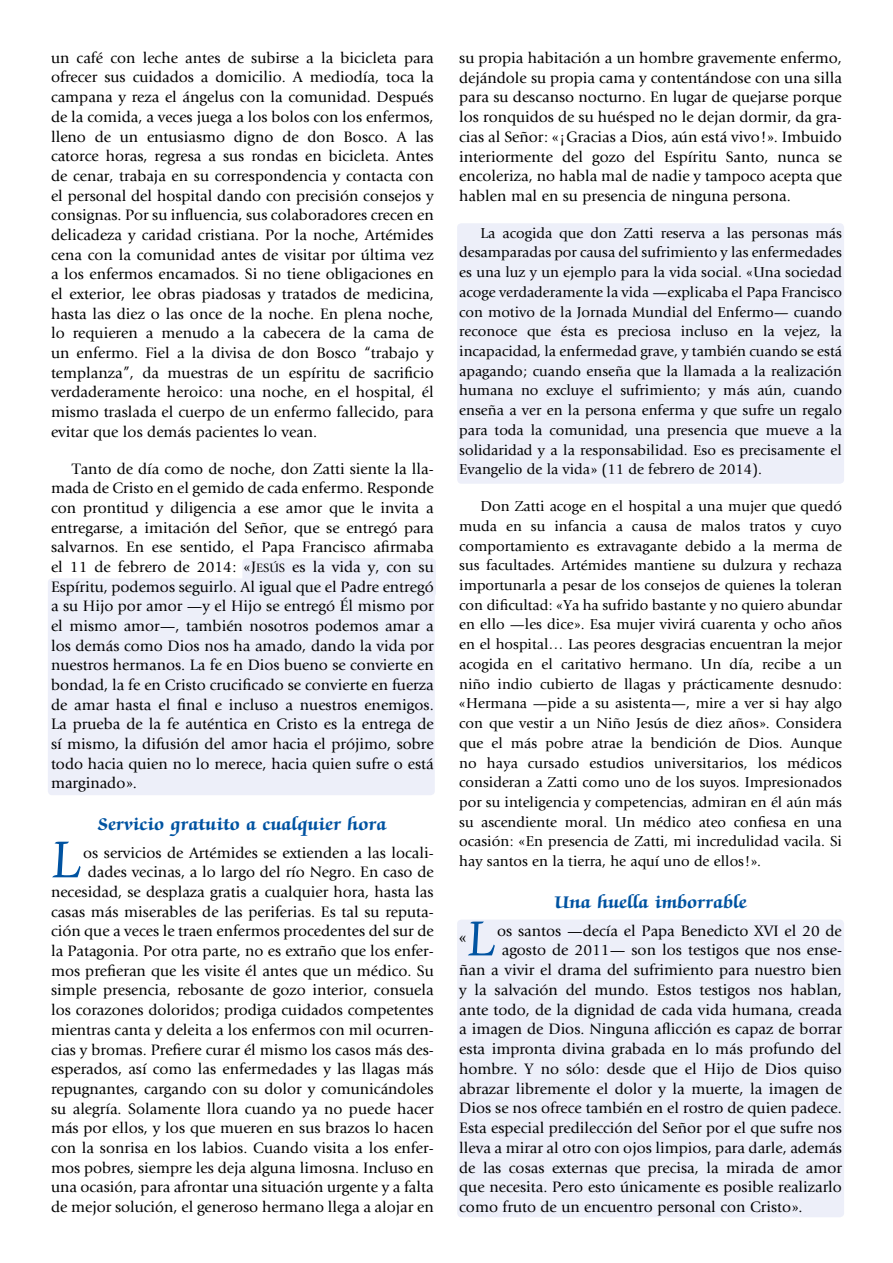
<style>
.page{position:relative;width:893px;height:1263px;background:#fff}
.page>*{position:absolute;margin:0;border:0;box-sizing:border-box;transform-origin:0 0}
.t1{font:60px "Zapf Chancery Std";color:#0053a1;scale:.91 1}
.t2{font:57px "Zapf Chancery Std";color:#0053a1;scale:.91 1}
.t3{font:700 19.5px "Zapf Chancery Std";letter-spacing:.015em;color:#0053a1}
.t4{font:17.7px "Giovanni";color:#000}
.t5{font:15.75px/19.6px "Giovanni";color:#000;text-align:justify}
.t6{font:15px/19.6px "Giovanni";color:#000;text-align:justify}
.s1{font-family:"Giovanni Book SC800"}
.s2{font-family:"Giovanni Book SC800";font-size:12.6px}
</style>
<div class="page">
<div style="left:242px;top:558px;width:194px;height:39px;background:#edeff9;border-radius:4px"></div>
<div style="left:457px;top:223px;width:387px;height:261px;background:#edeff9;border-radius:4px"></div>
<div style="left:48px;top:578px;width:387px;height:217px;background:#edeff9;border-radius:4px"></div>
<div style="left:457px;top:919px;width:387px;height:298px;background:#edeff9;border-radius:4px"></div>
<p class="t5" style="left:51px;top:48px;width:384px">un café con leche antes de subirse a la bicicleta para ofrecer sus cuidados a domicilio. A mediodía, toca la campana y reza el ángelus con la comunidad. Después de la comida, a veces juega a los bolos con los enfermos, lleno de un entusiasmo digno de don Bosco. A las catorce horas, regresa a sus rondas en bicicleta. Antes de cenar, trabaja en su correspondencia y contacta con el personal del hospital dando con precisión consejos y consignas. Por su influencia, sus colaboradores crecen en delicadeza y caridad cristiana. Por la noche, Artémides cena con la comunidad antes de visitar por última vez a los enfermos encamados. Si no tiene obligaciones en el exterior, lee obras piadosas y tratados de medicina, hasta las diez o las once de la noche. En plena noche, lo requieren a menudo a la cabecera de la cama de un enfermo. Fiel a la divisa de don Bosco “trabajo y templanza”, da muestras de un espíritu de sacrificio verdaderamente heroico: una noche, en el hospital, él mismo traslada el cuerpo de un enfermo fallecido, para evitar que los demás pacientes lo vean.</p>
<p class="t5" style="left:51px;top:459px;width:384px;text-indent:21px">Tanto de día como de noche, don Zatti siente la lla&shy;mada de Cristo en el gemido de cada enfermo. Responde con prontitud y diligencia a ese amor que le invita a entregarse, a imitación del Señor, que se entregó para salvarnos. En ese sentido, el Papa Francisco afirmaba el 11 de febrero de 2014: «<span class="s1">J</span><span class="s2">ESÚS</span> es la vida y, con su Espíritu, podemos seguirlo. Al igual que el Padre entregó a su Hijo por amor —y el Hijo se entregó Él mismo por el mismo amor—, también nosotros podemos amar a los demás como Dios nos ha amado, dando la vida por nuestros hermanos. La fe en Dios bueno se convierte en bondad, la fe en Cristo crucificado se convierte en fuerza de amar hasta el final e incluso a nuestros enemigos.<br>La prueba de la fe auténtica en Cristo es la entrega de sí mismo, la difusión del amor hacia el prójimo, sobre todo hacia quien no lo merece, hacia quien sufre o está marginado».</p>
<p class="t3" style="left:98px;top:814px;width:290px">Servicio gratuito a cualquier hora</p>
<h1 class="t1" style="left:51px;top:828px;width:35px">L</h1>
<p class="t5" style="left:51px;top:843px;width:384px;text-align:right">os servicios de Artémides se extienden a las locali&shy;dades vecinas, a lo largo del río Negro. En caso de necesidad, se desplaza gratis a cualquier hora, hasta las casas más miserables de las periferias. Es tal su reputa&shy;ción que a veces le traen enfermos procedentes del sur de la Patagonia. Por otra parte, no es extraño que los enfer&shy;mos prefieran que les visite él antes que un médico. Su simple presencia, rebosante de gozo interior, consuela los corazones doloridos; prodiga cuidados competentes mientras canta y deleita a los enfermos con mil ocurren&shy;cias y bromas. Prefiere curar él mismo los casos más des&shy;esperados, así como las enfermedades y las llagas más repugnantes, cargando con su dolor y comunicándoles su alegría. Solamente llora cuando ya no puede hacer más por ellos, y los que mueren en sus brazos lo hacen con la sonrisa en los labios. Cuando visita a los enfer&shy;mos pobres, siempre les deja alguna limosna. Incluso en una ocasión, para afrontar una situación urgente y a falta de mejor solución, el generoso hermano llega a alojar en</p>
<p class="t5" style="left:459px;top:48px;width:384px">su propia habitación a un hombre gravemente enfermo, dejándole su propia cama y contentándose con una silla para su descanso nocturno. En lugar de quejarse porque los ronquidos de su huésped no le dejan dormir, da gra&shy;cias al Señor: «¡Gracias a Dios, aún está vivo!». Imbuido interiormente del gozo del Espíritu Santo, nunca se encoleriza, no habla mal de nadie y tampoco acepta que hablen mal en su presencia de ninguna persona.</p>
<p class="t6" style="left:459px;top:223px;width:384px;text-indent:21px">La acogida que don Zatti reserva a las personas más desamparadas por causa del sufrimiento y las enfermedades es una luz y un ejemplo para la vida social. «Una sociedad acoge verdaderamente la vida —explicaba el Papa Francisco con motivo de la Jornada Mundial del Enfermo— cuando reconoce que ésta es preciosa incluso en la vejez, la incapacidad, la enfermedad grave, y también cuando se está apagando; cuando enseña que la llamada a la realización humana no excluye el sufrimiento; y más aún, cuando enseña a ver en la persona enferma y que sufre un regalo para toda la comunidad, una presencia que mueve a la solidaridad y a la responsabilidad. Eso es precisamente el Evangelio de la vida» (11 de febrero de 2014).</p>
<p class="t6" style="left:459px;top:496px;width:384px;text-indent:21px">Don Zatti acoge en el hospital a una mujer que quedó muda en su infancia a causa de malos tratos y cuyo comportamiento es extravagante debido a la merma de sus facultades. Artémides mantiene su dulzura y rechaza importunarla a pesar de los consejos de quienes la toleran con dificultad: «Ya ha sufrido bastante y no quiero abundar en ello —les dice». Esa mujer vivirá cuarenta y ocho años en el hospital… Las peores desgracias encuentran la mejor acogida en el caritativo hermano. Un día, recibe a un niño indio cubierto de llagas y prácticamente desnudo: «Hermana —pide a su asistenta—, mire a ver si hay algo con que vestir a un Niño Jesús de diez años». Considera que el más pobre atrae la bendición de Dios. Aunque no haya cursado estudios universitarios, los médicos consideran a Zatti como uno de los suyos. Impresionados por su inteligencia y competencias, admiran en él aún más su ascendiente moral. Un médico ateo confiesa en una ocasión: «En presencia de Zatti, mi incredulidad vacila. Si hay santos en la tierra, he aquí uno de ellos!».</p>
<p class="t3" style="left:554px;top:892px;width:194px">Una huella imborrable</p>
<p class="t4" style="left:459px;top:928px;width:9px">«</p>
<h2 class="t2" style="left:467px;top:909px;width:33px">L</h2>
<p class="t5" style="left:497px;top:921px;width:346px">os santos —decía el Papa Benedicto XVI el 20 de</p>
<p class="t5" style="left:502px;top:940px;width:342px">agosto de 2011— son los testigos que nos ense-</p>
<p class="t5" style="left:459px;top:960px;width:384px">ñan a vivir el drama del sufrimiento para nuestro bien</p>
<p class="t5" style="left:459px;top:980px;width:384px">y la salvación del mundo. Estos testigos nos hablan,</p>
<p class="t5" style="left:459px;top:1000px;width:384px">ante todo, de la dignidad de cada vida humana, creada</p>
<p class="t5" style="left:459px;top:1019px;width:384px">a imagen de Dios. Ninguna aflicción es capaz de borrar</p>
<p class="t5" style="left:459px;top:1039px;width:384px">esta impronta divina grabada en lo más profundo del</p>
<p class="t5" style="left:459px;top:1059px;width:384px">hombre. Y no sólo: desde que el Hijo de Dios quiso</p>
<p class="t5" style="left:459px;top:1079px;width:384px">abrazar libremente el dolor y la muerte, la imagen de</p>
<p class="t5" style="left:459px;top:1098px;width:384px">Dios se nos ofrece también en el rostro de quien padece.</p>
<p class="t5" style="left:459px;top:1118px;width:384px">Esta especial predilección del Señor por el que sufre nos</p>
<p class="t5" style="left:459px;top:1138px;width:384px">lleva a mirar al otro con ojos limpios, para darle, además</p>
<p class="t5" style="left:459px;top:1158px;width:384px">de las cosas externas que precisa, la mirada de amor</p>
<p class="t5" style="left:459px;top:1177px;width:384px">que necesita. Pero esto únicamente es posible realizarlo</p>
<p class="t5" style="left:459px;top:1197px;width:345px">como fruto de un encuentro personal con Cristo».</p>
</div>
